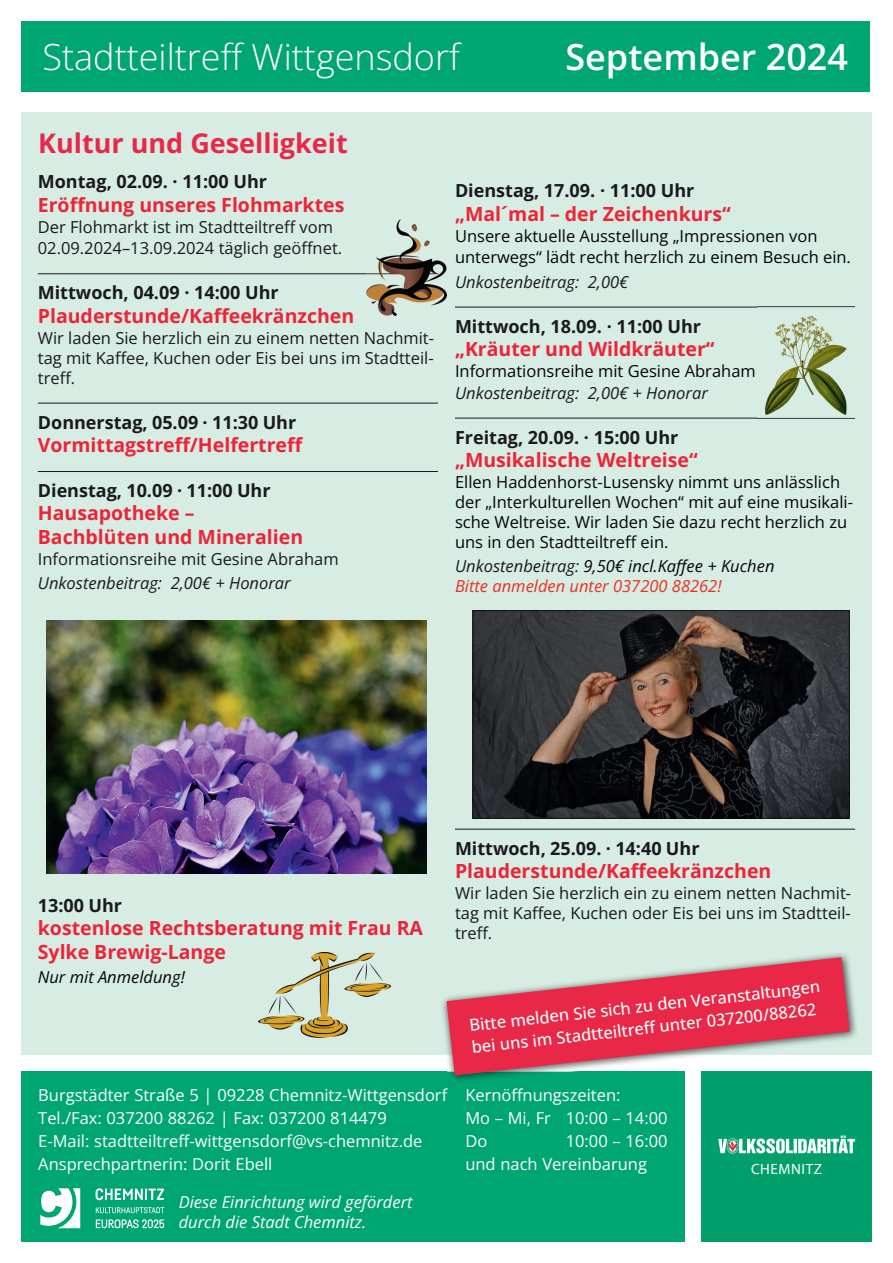
<style>
.page{position:relative;width:893px;height:1263px;background:#fff}
.page>*{position:absolute;margin:0;border:0;box-sizing:border-box;transform-origin:0 0}
.t1{font:300 36px "Open Sans";color:#fff}
.t2{font:600 36px "Open Sans";color:#fff}
.t3{font:700 27px "Open Sans";color:#e92847}
.t4{font:700 19.5px/23.4px "Open Sans";color:#ed2437}
.t5{font:700 18px "Open Sans";color:#1a191d}
.t6{font:16.5px/19.8px "Open Sans";color:#1a191d;text-align:justify}
.t7{font:16.5px/19.8px "Open Sans";color:#030505}
.t8{font:16.5px/22.8px "Open Sans";color:#fff}
.t9{font:italic 16.5px "Open Sans";color:#1a191d}
.t10{font:500 16.5px/22.2px "Open Sans";color:#fff}
.t11{font:italic 16.5px/19.8px "Open Sans";color:#ee2d23}
.t12{font:italic 16.5px/19.8px "Open Sans";color:#fff}
.t13{font:italic 16.5px "Open Sans";color:#030505}
.t14{font:14.85px "Myriad Pro";letter-spacing:.04em;color:#fff}
.s1{color:#1a191d}
.s2{color:#030505}
</style>
<div class="page">
<div style="left:21px;top:113px;width:851px;height:941px;background:#d7ece3"></div>
<div style="left:21px;top:1071px;width:664px;height:171px;background:#00a671"></div>
<div style="left:21px;top:21px;width:849px;height:70px;background:#00a671"></div>
<div style="left:702px;top:1071px;width:170px;height:171px;background:#009f6c"></div>
<svg style="left:718px;top:1135px;width:137px;height:19px"></svg>
<svg style="left:40px;top:1188px;width:40px;height:40px"></svg>
<svg style="left:96px;top:1219px;width:68px;height:9px"></svg>
<svg style="left:96px;top:1188px;width:68px;height:12px"></svg>
<svg style="left:96px;top:1207px;width:68px;height:6px"></svg>
<hr style="left:38px;top:273px;width:400px;height:1px;background:#1a191d">
<hr style="left:38px;top:403px;width:400px;height:1px;background:#1a191d">
<hr style="left:38px;top:471px;width:400px;height:1px;background:#1a191d">
<hr style="left:455px;top:307px;width:400px;height:1px;background:#1a191d">
<hr style="left:455px;top:418px;width:400px;height:1px;background:#1a191d">
<hr style="left:455px;top:829px;width:400px;height:1px;background:#1a191d">
<img style="left:47px;top:621px;width:379px;height:253px">
<img style="left:441px;top:953px;width:417px;height:131px">
<svg style="left:446px;top:957px;width:404px;height:118px;fill:#e92847"></svg>
<img style="left:259px;top:952px;width:132px;height:85px">
<img style="left:758px;top:306px;width:96px;height:113px">
<img style="left:367px;top:220px;width:79px;height:95px">
<svg style="left:473px;top:610px;width:377px;height:208px;background:#333030"></svg>
<h1 class="t1" style="left:43px;top:31px;width:419px">Stadtteiltreff Wittgensdorf</h1>
<h1 class="t2" style="left:565px;top:31px;width:284px">September 2024</h1>
<h2 class="t3" style="left:38px;top:124px;width:311px">Kultur und Geselligkeit</h2>
<p class="t5" style="left:38px;top:169px;width:231px">Montag, 02.09. · 11:00 Uhr</p>
<p class="t4" style="left:38px;top:192px;width:308px">Eröffnung unseres Flohmarktes</p>
<p class="t6" style="left:38px;top:216px;width:306px;line-height:21.3px">Der Flohmarkt ist im Stadtteiltreff vom<br>02.09.2024–13.09.2024 täglich geöffnet.</p>
<p class="t5" style="left:38px;top:280px;width:242px">Mittwoch, 04.09 · 14:00 Uhr</p>
<p class="t4" style="left:38px;top:303px;width:318px">Plauderstunde/Kaffeekränzchen</p>
<p class="t6" style="left:38px;top:328px;width:398px">Wir laden Sie herzlich ein zu einem netten Nachmit&shy;tag mit Kaffee, Kuchen oder Eis bei uns im Stadtteil&shy;treff.</p>
<p class="t5" style="left:38px;top:409px;width:260px">Donnerstag, 05.09 · 11:30 Uhr</p>
<p class="t4" style="left:38px;top:433px;width:267px">Vormittagstreff/Helfertreff</p>
<p class="t5" style="left:38px;top:478px;width:234px">Dienstag, 10.09 · 11:00 Uhr</p>
<p class="t4" style="left:38px;top:501px;width:267px">Hausapotheke –<br>Bachblüten und Mineralien</p>
<p class="t6" style="left:38px;top:549px;width:302px">Informationsreihe mit Gesine Abraham</p>
<p class="t9" style="left:38px;top:572px;width:254px">Unkostenbeitrag: 2,00€ + Honorar</p>
<p class="t5" style="left:455px;top:178px;width:241px">Dienstag, 17.09. · 11:00 Uhr</p>
<p class="t4" style="left:455px;top:201px;width:277px">„Mal´mal – der Zeichenkurs“</p>
<p class="t7" style="left:455px;top:225px;width:397px;line-height:21.3px">Unsere aktuelle Ausstellung „Impressionen von unterwegs“ lädt recht herzlich zu einem Besuch ein.</p>
<p class="t9" style="left:455px;top:270px;width:175px">Unkostenbeitrag: 2,00€</p>
<p class="t5" style="left:455px;top:313px;width:248px">Mittwoch, 18.09. · 11:00 Uhr</p>
<p class="t4" style="left:455px;top:337px;width:261px">„Kräuter und Wildkräuter“</p>
<p class="t7" style="left:455px;top:361px;width:302px">Informationsreihe mit Gesine Abraham</p>
<p class="t9" style="left:455px;top:381px;width:254px">Unkostenbeitrag: 2,00€ + Honorar</p>
<p class="t5" style="left:455px;top:424px;width:225px">Freitag, 20.09. · 15:00 Uhr</p>
<p class="t4" style="left:455px;top:448px;width:244px">„Musikalische Weltreise“</p>
<p class="t7" style="left:455px;top:472px;width:400px">Ellen Haddenhorst-Lusensky nimmt uns anlässlich der „Interkulturellen Wochen“ mit auf eine musikali&shy;sche Weltreise. Wir laden Sie dazu recht herzlich zu uns in den Stadtteiltreff ein.</p>
<p class="t11" style="left:455px;top:556px;width:321px"><span class="s1">Unkostenbeitrag:</span> <span class="s2">9,50€ incl.Kaffee + Kuchen<br></span>Bitte anmelden unter 037200 88262!</p>
<p class="t5" style="left:38px;top:893px;width:86px">13:00 Uhr</p>
<p class="t4" style="left:38px;top:916px;width:387px">kostenlose Rechtsberatung mit Frau RA<br>Sylke Brewig-Lange</p>
<p class="t13" style="left:38px;top:965px;width:149px">Nur mit Anmeldung!</p>
<p class="t5" style="left:455px;top:835px;width:246px">Mittwoch, 25.09. · 14:40 Uhr</p>
<p class="t4" style="left:455px;top:859px;width:318px">Plauderstunde/Kaffeekränzchen</p>
<p class="t6" style="left:455px;top:883px;width:398px">Wir laden Sie herzlich ein zu einem netten Nachmit&shy;tag mit Kaffee, Kuchen oder Eis bei uns im Stadtteil&shy;treff.</p>
<p class="t10" style="left:468px;top:1013px;width:354px;rotate:-6deg">Bitte melden Sie sich zu den Veranstaltungen bei uns im Stadtteiltreff unter 037200/88262</p>
<p class="t8" style="left:38px;top:1083px;width:410px">Burgstädter Straße 5 | 09228 Chemnitz-Wittgensdorf Tel./Fax: 037200 88262 | Fax: 037200 814479<br>E-Mail: stadtteiltreff-wittgensdorf@vs-chemnitz.de Ansprechpartnerin: Dorit Ebell</p>
<p class="t8" style="left:465px;top:1083px;width:204px">Kernöffnungszeiten:<br>Mo – Mi, Fr 10:00 – 14:00<br>Do</p>
<p class="t8" style="left:465px;top:1129px;width:204px;text-indent:100px">10:00 – 16:00 und nach Vereinbarung</p>
<p class="t12" style="left:179px;top:1192px;width:235px">Diese Einrichtung wird gefördert durch die Stadt Chemnitz.</p>
<p class="t14" style="left:751px;top:1160px;width:72px">CHEMNITZ</p>
</div>
